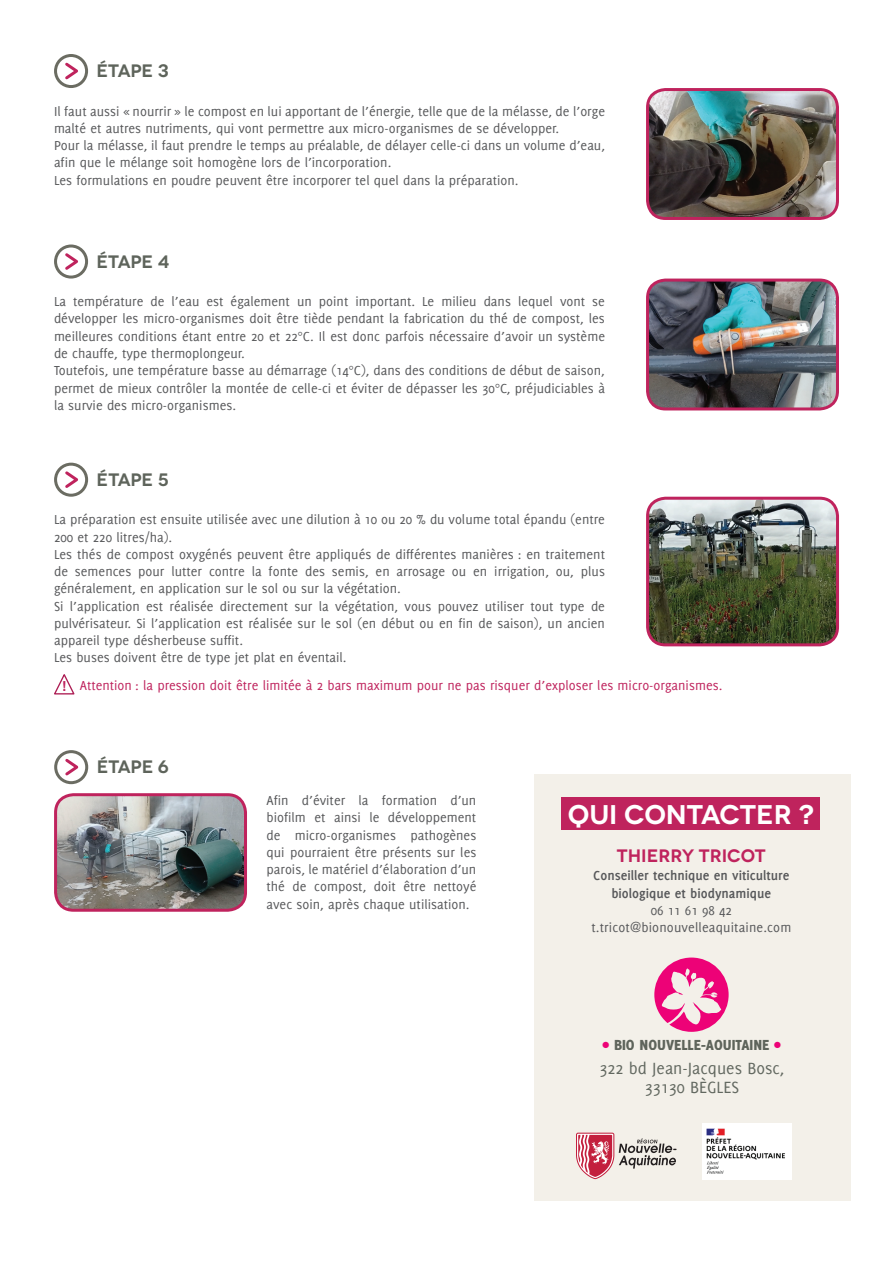
<style>
.page{position:relative;width:893px;height:1263px;background:#fff}
.page>*{position:absolute;margin:0;border:0;box-sizing:border-box;transform-origin:0 0}
.t1{font:600 27px "Novecentowide";color:#fff}
.t2{font:600 18px "Novecentowide";letter-spacing:-.015em;color:#5e645b}
.t3{font:600 18px "Novecentowide";color:#bf235d}
.t4{font:17.85px/19.4px "Delicious";color:#626860}
.t5{font:800 16.05px "Delicious";color:#5e645b}
.t6{font:14.25px/17.2px "Delicious";color:#57585a}
.t7{font:14.25px "Delicious";color:#bf235d}
.t8{font:700 14.25px/18px "Delicious";color:#57585a;text-align:center}
.s1{font-family:"Arial";font-weight:700;font-size:13.8px}
.s2{color:#ed0277}
</style>
<div class="page">
<div style="left:54px;top:54px;width:34px;height:34px;border:3px solid #6b6c62;border-radius:50%"></div>
<svg style="left:65px;top:60px;width:17px;height:22px"></svg>
<img style="left:647px;top:90px;width:190px;height:128px">
<div style="left:646px;top:88px;width:193px;height:132px;border:3px solid #bf235d;border-radius:18px"></div>
<div style="left:54px;top:244px;width:34px;height:35px;border:3px solid #6b6c62;border-radius:50%"></div>
<svg style="left:65px;top:251px;width:17px;height:21px"></svg>
<img style="left:647px;top:280px;width:190px;height:129px">
<div style="left:646px;top:279px;width:193px;height:131px;border:3px solid #bf235d;border-radius:18px"></div>
<div style="left:54px;top:463px;width:34px;height:34px;border:3px solid #6b6c62;border-radius:50%"></div>
<svg style="left:65px;top:469px;width:17px;height:22px"></svg>
<img style="left:648px;top:498px;width:189px;height:147px">
<div style="left:646px;top:497px;width:193px;height:149px;border:3px solid #bf235d;border-radius:18px"></div>
<svg style="left:54px;top:674px;width:21px;height:21px"></svg>
<div style="left:54px;top:750px;width:34px;height:34px;border:3px solid #6b6c62;border-radius:50%"></div>
<svg style="left:65px;top:756px;width:17px;height:22px"></svg>
<img style="left:58px;top:797px;width:185px;height:111px">
<div style="left:54px;top:793px;width:193px;height:119px;border:3px solid #bf235d;border-radius:18px"></div>
<div style="left:533px;top:774px;width:317px;height:426px;background:#f3f0e9"></div>
<div style="left:561px;top:797px;width:259px;height:33px;background:#bf235d"></div>
<svg style="left:654px;top:957px;width:75px;height:75px"></svg>
<svg style="left:576px;top:1133px;width:101px;height:46px"></svg>
<img style="left:702px;top:1124px;width:90px;height:55px">
<p class="t2" style="left:97px;top:60px;width:74px">ÉTAPE 3</p>
<p class="t6" style="left:54px;top:102px;width:553px">Il faut aussi « nourrir » le compost en lui apportant de l’énergie, telle que de la mélasse, de l’orge malté et autres nutriments, qui vont permettre aux micro-organismes de se développer.<br>Pour la mélasse, il faut prendre le temps au préalable, de délayer celle-ci dans un volume d’eau, afin que le mélange soit homogène lors de l’incorporation.<br>Les formulations en poudre peuvent être incorporer tel quel dans la préparation.</p>
<p class="t2" style="left:97px;top:250px;width:74px">ÉTAPE 4</p>
<p class="t6" style="left:54px;top:293px;width:553px">La température de l’eau est également un point important. Le milieu dans lequel vont se développer les micro-organismes doit être tiède pendant la fabrication du thé de compost, les meilleures conditions étant entre 20 et 22°C. Il est donc parfois nécessaire d’avoir un système de chauffe, type thermoplongeur.<br>Toutefois, une température basse au démarrage (14°C), dans des conditions de début de saison, permet de mieux contrôler la montée de celle-ci et éviter de dépasser les 30°C, préjudiciables à la survie des micro-organismes.</p>
<p class="t2" style="left:97px;top:468px;width:74px">ÉTAPE 5</p>
<p class="t6" style="left:54px;top:511px;width:552px">La préparation est ensuite utilisée avec une dilution à 10 ou 20 % du volume total épandu (entre 200 et 220 litres/ha).<br>Les thés de compost oxygénés peuvent être appliqués de différentes manières : en traitement de semences pour lutter contre la fonte des semis, en arrosage ou en irrigation, ou, plus généralement, en application sur le sol ou sur la végétation.<br>Si l’application est réalisée directement sur la végétation, vous pouvez utiliser tout type de pulvérisateur. Si l’application est réalisée sur le sol (en début ou en fin de saison), un ancien appareil type désherbeuse suffit.<br>Les buses doivent être de type jet plat en éventail.</p>
<p class="t7" style="left:62px;top:678px;width:662px"><span class="s1">!</span> Attention : la pression doit être limitée à 2 bars maximum pour ne pas risquer d’exploser les micro-organismes.</p>
<p class="t2" style="left:97px;top:756px;width:74px">ÉTAPE 6</p>
<p class="t6" style="left:267px;top:792px;width:211px;text-align:justify">Afin d’éviter la formation d’un biofilm et ainsi le développement de micro-organismes pathogènes qui pourraient être présents sur les parois, le matériel d’élaboration d’un thé de compost, doit être nettoyé avec soin, après chaque utilisation.</p>
<h1 class="t1" style="left:568px;top:798px;width:248px">QUI CONTACTER ?</h1>
<p class="t3" style="left:617px;top:844px;width:150px">THIERRY TRICOT</p>
<p class="t8" style="left:593px;top:866px;width:198px">Conseiller technique en viticulture biologique et biodynamique</p>
<p class="t6" style="left:591px;top:901px;width:201px;text-align:center">06 11 61 98 42 t.tricot@bionouvelleaquitaine.com</p>
<p class="t5" style="left:602px;top:1035px;width:180px"><span class="s2">•</span> BIO NOUVELLE-AQUITAINE <span class="s2">•</span></p>
<p class="t4" style="left:645px;top:1058px;width:141px;text-indent:-45px">322 bd Jean-Jacques Bosc,<br>33130 Bègles</p>
</div>
